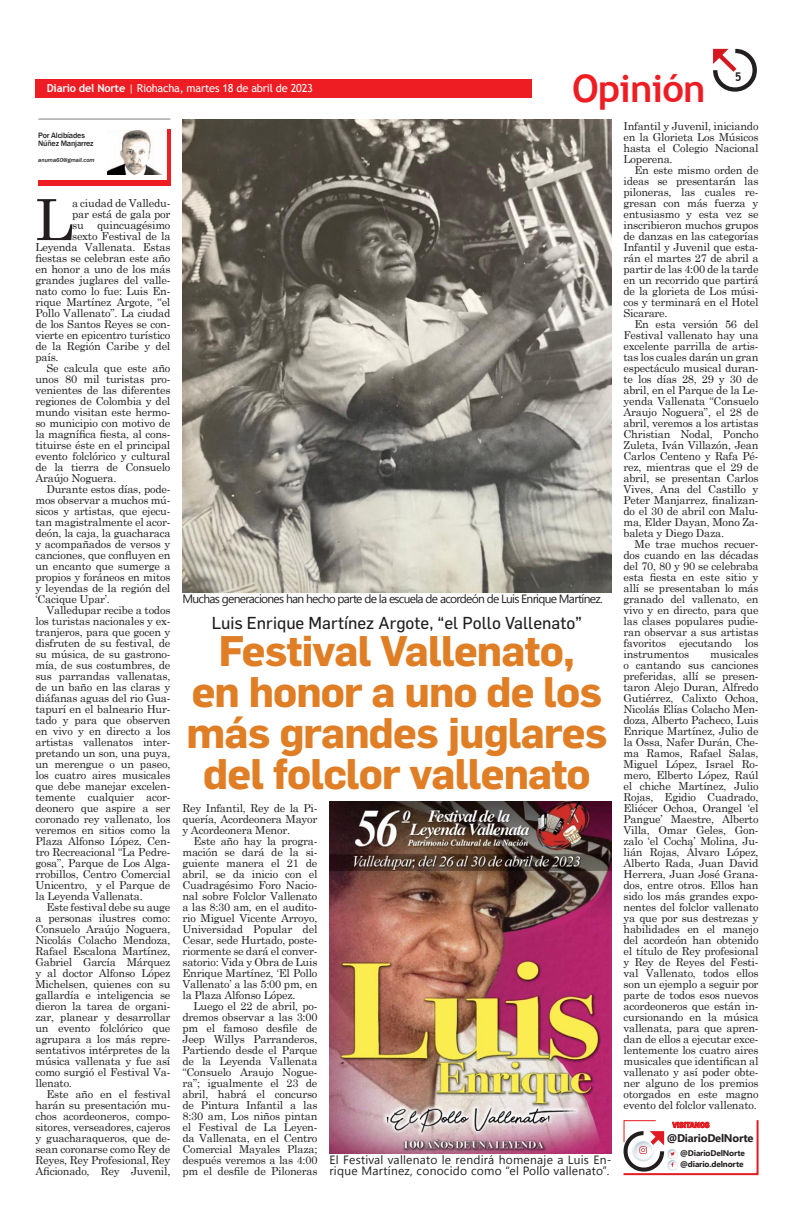
<style>
.page{position:relative;width:794px;height:1219px;background:#fff}
.page>*{position:absolute;margin:0;border:0;box-sizing:border-box;transform-origin:0 0}
.Texto_sin_sangrias{font:56.7px "Century Schoolbook";color:#231f20}
.Título_medio_34pt{font:700 42px/41px "Flama";letter-spacing:-.02em;color:#e07e26;text-align:center}
.Texto_capitular{font:700 38px "Trebuchet MS";letter-spacing:-.02em;color:#ee1d23}
.Antetitulo{font:17px "Flama";color:#231f20}
.Pié_de_foto{font:12px/11px "Segoe UI";letter-spacing:.005em;color:#231f20}
.Pié_de_foto-2{font:12px "Segoe UI";letter-spacing:-.06em;color:#231f20}
.Texto_capitular-2{font:700 12px "Trebuchet MS";color:#231f20}
.Texto{font:700 11.1px "Segoe UI";letter-spacing:-.02em;color:#231f20}
.Texto-2{font:11px/11px "Century Schoolbook";letter-spacing:-.02em;color:#231f20;text-align:justify}
.Texto_sin_sangrias-2{font:11px "Century Schoolbook";letter-spacing:-.02em;color:#231f20}
.Texto-3{font:11px "Trebuchet MS";letter-spacing:-.02em;color:#fff}
.Texto-4{font:700 8.2px "Segoe UI";letter-spacing:-.02em;color:#231f20}
.Texto_capitular-3{font:500 8px/8px "Franklin Gothic";letter-spacing:-.02em;color:#231f20}
.Destacado_Segoe_Bold{font:600 8px "Franklin Gothic";color:#e21a21}
.Texto_capitular-4{font:italic 500 6px "Franklin Gothic";color:#231f20}
.s1{font-weight:700}
</style>
<div class="page">
<svg style="left:713px;top:49px;width:44px;height:43px"></svg>
<div style="left:35px;top:79px;width:496px;height:18px;background:#ee1d23"></div>
<img style="left:182px;top:119px;width:429px;height:473px">
<hr style="left:38px;top:119px;width:132px;height:1px;background:#7e8083">
<div style="left:38px;top:180px;width:132px;height:5px;background:#ee1d23"></div>
<hr style="left:167px;top:129px;width:3px;height:56px;background:#ee1d23">
<img style="left:107px;top:130px;width:54px;height:44px">
<img style="left:329px;top:801px;width:282px;height:352px">
<svg style="left:623px;top:1120px;width:136px;height:56px"></svg>
<p class="Texto-3" style="left:47px;top:81px;width:268px"><span class="s1">Diario del Norte</span> | Riohacha, martes 18 de abril de 2023</p>
<p class="Texto_capitular" style="left:572px;top:65px;width:135px">Opinión</p>
<p class="Texto_capitular-2" style="left:734px;top:69px;width:8px">5</p>
<p class="Texto_capitular-3" style="left:38px;top:131px;width:57px">Por Alcibíades<br>Núñez Manjarrez</p>
<p class="Texto_capitular-4" style="left:38px;top:157px;width:58px">anuma60@gmail.com</p>
<p class="Texto_sin_sangrias" style="left:35px;top:172px;width:39px">L</p>
<p class="Texto_sin_sangrias-2" style="left:72px;top:194px;width:100px">a ciudad de Valledu-</p>
<p class="Texto_sin_sangrias-2" style="left:72px;top:205px;width:100px">par está de gala por</p>
<p class="Texto_sin_sangrias-2" style="left:72px;top:216px;width:100px">su quincuagésimo</p>
<p class="Texto_sin_sangrias-2" style="left:72px;top:227px;width:100px">sexto Festival de la</p>
<p class="Texto_sin_sangrias-2" style="left:35px;top:238px;width:136px">Leyenda Vallenata. Estas</p>
<p class="Texto_sin_sangrias-2" style="left:35px;top:249px;width:136px">fiestas se celebran este año</p>
<p class="Texto_sin_sangrias-2" style="left:35px;top:260px;width:136px">en honor a uno de los más</p>
<p class="Texto_sin_sangrias-2" style="left:35px;top:271px;width:136px">grandes juglares del valle-</p>
<p class="Texto_sin_sangrias-2" style="left:35px;top:282px;width:136px">nato como lo fue: Luis En-</p>
<p class="Texto_sin_sangrias-2" style="left:35px;top:293px;width:136px">rique Martínez Argote, “el</p>
<p class="Texto_sin_sangrias-2" style="left:35px;top:304px;width:136px">Pollo Vallenato”. La ciudad</p>
<p class="Texto_sin_sangrias-2" style="left:35px;top:315px;width:136px">de los Santos Reyes se con-</p>
<p class="Texto_sin_sangrias-2" style="left:35px;top:326px;width:136px">vierte en epicentro turístico</p>
<p class="Texto_sin_sangrias-2" style="left:35px;top:337px;width:136px">de la Región Caribe y del</p>
<p class="Texto_sin_sangrias-2" style="left:35px;top:348px;width:25px">país.</p>
<p class="Texto-2" style="left:35px;top:362px;width:136px;text-indent:11px">Se calcula que este año unos 80 mil turistas pro&shy;venientes de las diferentes regiones de Colombia y del mundo visitan este hermo&shy;so municipio con motivo de la magnífica fiesta, al cons&shy;tituirse éste en el principal evento folclórico y cultural de la tierra de Consuelo Araújo Noguera.</p>
<p class="Texto-2" style="left:35px;top:483px;width:136px;text-indent:11px">Durante estos días, pode&shy;mos observar a muchos mú&shy;sicos y artistas, que ejecu&shy;tan magistralmente el acor&shy;deón, la caja, la guacharaca y acompañados de versos y canciones, que confluyen en un encanto que sumerge a propios y foráneos en mitos y leyendas de la región del ‘Cacique Upar’.</p>
<p class="Texto-2" style="left:35px;top:604px;width:136px;text-indent:11px">Valledupar recibe a todos los turistas nacionales y ex&shy;tranjeros, para que gocen y disfruten de su festival, de su música, de su gastrono&shy;mía, de sus costumbres, de sus parrandas vallenatas, de un baño en las claras y diáfanas aguas del rio Gua&shy;tapurí en el balneario Hur&shy;tado y para que observen en vivo y en directo a los artistas vallenatos inter&shy;pretando un son, una puya, un merengue o un paseo, los cuatro aires musicales que debe manejar excelen&shy;temente cualquier acor&shy;deonero que aspire a ser coronado rey vallenato, los veremos en sitios como la Plaza Alfonso López, Cen&shy;tro Recreacional “La Pedre&shy;gosa”, Parque de Los Alga&shy;rrobillos, Centro Comercial Unicentro, y el Parque de la Leyenda Vallenata.</p>
<p class="Texto-2" style="left:35px;top:901px;width:136px;text-indent:11px">Este festival debe su auge a personas ilustres como:<br>Consuelo Araújo Noguera, Nicolás Colacho Mendoza, Rafael Escalona Martínez, Gabriel García Márquez y al doctor Alfonso López Michelsen, quienes con su gallardía e inteligencia se dieron la tarea de organi&shy;zar, planear y desarrollar un evento folclórico que agrupara a los más repre&shy;sentativos intérpretes de la música vallenata y fue así como surgió el Festival Va&shy;llenato.</p>
<p class="Texto-2" style="left:35px;top:1088px;width:136px;text-indent:11px">Este año en el festival harán su presentación mu&shy;chos acordeoneros, compo&shy;sitores, verseadores, cajeros y guacharaqueros, que de&shy;sean coronarse como Rey de Reyes, Rey Profesional, Rey Aficionado, Rey Juvenil,</p>
<p class="Pié_de_foto-2" style="left:182px;top:590px;width:422px">Muchas generaciones han hecho parte de la escuela de acordeón de Luis Enrique Martínez.</p>
<p class="Antetitulo" style="left:212px;top:613px;width:372px">Luis Enrique Martínez Argote, “el Pollo Vallenato”</p>
<p class="Título_medio_34pt" style="left:187px;top:629px;width:422px">Festival Vallenato,<br>en honor a uno de los más grandes juglares del folclor vallenato</p>
<p class="Texto-2" style="left:182px;top:802px;width:136px">Rey Infantil, Rey de la Pi&shy;quería, Acordeonera Mayor y Acordeonera Menor.</p>
<p class="Texto-2" style="left:182px;top:835px;width:136px;text-indent:11px">Este año hay la progra&shy;mación se dará de la si&shy;guiente manera el 21 de abril, se da inicio con el Cuadragésimo Foro Nacio&shy;nal sobre Folclor Vallenato a las 8:30 am, en el audito&shy;rio Miguel Vicente Arroyo, Universidad Popular del Cesar, sede Hurtado, poste&shy;riormente se dará el conver&shy;satorio: Vida y Obra de Luis Enrique Martínez, ‘El Pollo Vallenato’ a las 5:00 pm, en la Plaza Alfonso López.</p>
<p class="Texto-2" style="left:182px;top:1000px;width:136px;text-indent:11px">Luego el 22 de abril, po&shy;dremos observar a las 3:00 pm el famoso desfile de Jeep Willys Parranderos, Partiendo desde el Parque de la Leyenda Vallenata “Consuelo Araujo Nogue&shy;ra”; igualmente el 23 de abril, habrá el concurso de Pintura Infantil a las 8:30 am, Los niños pintan el Festival de La Leyen&shy;da Vallenata, en el Centro Comercial Mayales Plaza; después veremos a las 4:00 pm el desfile de Piloneras</p>
<p class="Pié_de_foto" style="left:329px;top:1154px;width:283px">El Festival vallenato le rendirá homenaje a Luis En&shy;rique Martínez, conocido como “el Pollo vallenato”.</p>
<p class="Texto-2" style="left:623px;top:120px;width:136px">Infantil y Juvenil, iniciando en la Glorieta Los Músicos hasta el Colegio Nacional Loperena.</p>
<p class="Texto-2" style="left:623px;top:164px;width:136px;text-indent:11px">En este mismo orden de ideas se presentarán las piloneras, las cuales re&shy;gresan con más fuerza y entusiasmo y esta vez se inscribieron muchos grupos de danzas en las categorías Infantil y Juvenil que esta&shy;rán el martes 27 de abril a partir de las 4:00 de la tarde en un recorrido que partirá de la glorieta de Los músi&shy;cos y terminará en el Hotel Sicarare.</p>
<p class="Texto-2" style="left:623px;top:318px;width:136px;text-indent:11px">En esta versión 56 del Festival vallenato hay una excelente parrilla de artis&shy;tas los cuales darán un gran espectáculo musical duran&shy;te los días 28, 29 y 30 de abril, en el Parque de la Le&shy;yenda Vallenata “Consuelo Araujo Noguera”, el 28 de abril, veremos a los artistas Christian Nodal, Poncho Zuleta, Iván Villazón, Jean Carlos Centeno y Rafa Pé&shy;rez, mientras que el 29 de abril, se presentan Carlos Vives, Ana del Castillo y Peter Manjarrez, finalizan&shy;do el 30 de abril con Malu&shy;ma, Elder Dayan, Mono Za&shy;baleta y Diego Daza.</p>
<p class="Texto-2" style="left:623px;top:538px;width:136px;text-indent:11px">Me trae muchos recuer&shy;dos cuando en las décadas del 70, 80 y 90 se celebraba esta fiesta en este sitio y allí se presentaban lo más granado del vallenato, en vivo y en directo, para que las clases populares pudie&shy;ran observar a sus artistas favoritos ejecutando los instrumentos</p>
<p class="Texto-2" style="left:623px;top:648px;width:136px;text-indent:87px">musicales o cantando sus canciones preferidas, allí se presen&shy;taron Alejo Duran, Alfredo Gutiérrez, Calixto Ochoa, Nicolás Elías Colacho Men&shy;doza, Alberto Pacheco, Luis Enrique Martínez, Julio de la Ossa, Nafer Durán, Che&shy;ma Ramos, Rafael Salas, Miguel López, Israel Ro&shy;mero, Elberto López, Raúl el chiche Martínez, Julio Rojas, Egidio Cuadrado, Eliécer Ochoa, Orangel ‘el Pangue’ Maestre, Alberto Villa, Omar Geles, Gon&shy;zalo ‘el Cocha’ Molina, Ju&shy;lián Rojas, Álvaro López, Alberto Rada, Juan David Herrera, Juan José Grana&shy;dos, entre otros. Ellos han sido los más grandes expo&shy;nentes del folclor vallenato ya que por sus destrezas y habilidades en el manejo del acordeón han obtenido el título de Rey profesional y Rey de Reyes del Festi&shy;val Vallenato, todos ellos son un ejemplo a seguir por parte de todos esos nuevos acordeoneros que están in&shy;cursionando en la música vallenata, para que apren&shy;dan de ellos a ejecutar exce&shy;lentemente los cuatro aires musicales que identifican al vallenato y así poder obte&shy;ner alguno de los premios otorgados en este magno evento del folclor vallenato.</p>
<p class="Destacado_Segoe_Bold" style="left:672px;top:1120px;width:39px">VISITANOS</p>
<p class="Texto" style="left:666px;top:1130px;width:88px">@DiarioDelNorte</p>
<p class="Texto-4" style="left:680px;top:1147px;width:66px">@DiarioDelNorte</p>
<p class="Texto-4" style="left:680px;top:1158px;width:65px">@diario.delnorte</p>
</div>
